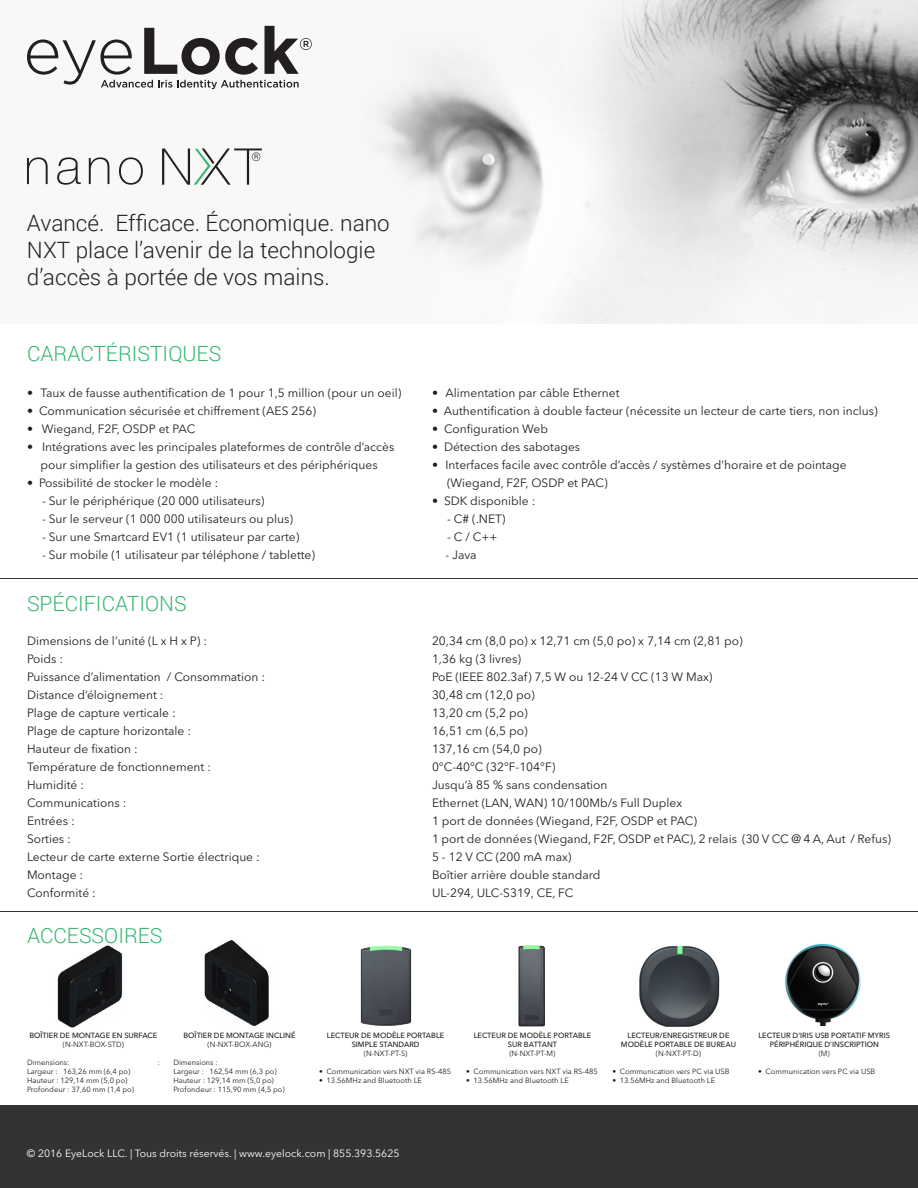
<style>
.page{position:relative;width:918px;height:1188px;background:#fff}
.page>*{position:absolute;margin:0;border:0;box-sizing:border-box;transform-origin:0 0}
.t1{font:300 22.5px/27px "Roboto";color:#231f20}
.t2{font:300 21px "Roboto";color:#35b66f}
.t3{font:12px/18px "Avenir Next LT Pro";color:#231f20;text-align:center}
.t4{font:300 12px "Roboto";color:#231f20}
.t5{font:10.5px "Avenir Next LT Pro";color:#fff}
.t6{font:7.5px "Avenir Next LT Pro";color:#231f20}
.t7{font:500 7.5px/9px "Avenir Next LT Pro";color:#231f20;text-align:center}
.s1{font-weight:400}
</style>
<div class="page">
<div style="left:0;top:1106px;width:918px;height:82px;background:#323332"></div>
<hr style="left:0;top:578px;width:918px;height:1px;background:#323332">
<hr style="left:0;top:911px;width:918px;height:1px;background:#323332">
<div style="left:0;top:0;width:918px;height:324px;background:#f8f8f7"></div>
<img style="left:381px;top:0;width:537px;height:321px">
<svg style="left:27px;top:157px;width:21px;height:27px"></svg>
<svg style="left:57px;top:157px;width:24px;height:28px"></svg>
<svg style="left:89px;top:157px;width:20px;height:27px"></svg>
<svg style="left:119px;top:157px;width:24px;height:28px"></svg>
<svg style="left:162px;top:148px;width:100px;height:37px"></svg>
<svg style="left:27px;top:26px;width:285px;height:63px"></svg>
<img style="left:518px;top:945px;width:27px;height:82px">
<img style="left:360px;top:945px;width:52px;height:81px">
<img style="left:639px;top:946px;width:81px;height:81px">
<img style="left:57px;top:945px;width:66px;height:83px">
<img style="left:204px;top:940px;width:65px;height:86px">
<img style="left:785px;top:943px;width:76px;height:83px">
<p class="t4" style="left:252px;top:148px;width:11px">®</p>
<p class="t1" style="left:27px;top:209px;width:364px">Avancé. Efficace. Économique. nano<br>NXT place l’avenir de la technologie d’accès à portée de vos mains.</p>
<p class="t2" style="left:27px;top:339px;width:196px">CARACTÉRISTIQUES</p>
<p class="t3" style="left:27px;top:384px;width:376px">• Taux de fausse authentification de 1 pour 1,5 million (pour un oeil)</p>
<p class="t3" style="left:27px;top:402px;width:290px">• Communication sécurisée et chiffrement (AES 256)</p>
<p class="t3" style="left:27px;top:420px;width:170px">• Wiegand, F2F, OSDP et PAC</p>
<p class="t3" style="left:27px;top:438px;width:369px">• Intégrations avec les principales plateformes de contrôle d’accès pour simplifier la gestion des utilisateurs et des périphériques</p>
<p class="t3" style="left:27px;top:474px;width:193px">• Possibilité de stocker le modèle :</p>
<p class="t3" style="left:42px;top:492px;width:224px">- Sur le périphérique (20 000 utilisateurs)</p>
<p class="t3" style="left:42px;top:510px;width:253px">- Sur le serveur (1 000 000 utilisateurs ou plus)</p>
<p class="t3" style="left:42px;top:528px;width:259px">- Sur une Smartcard EV1 (1 utilisateur par carte)</p>
<p class="t3" style="left:42px;top:546px;width:275px">- Sur mobile (1 utilisateur par téléphone / tablette)</p>
<p class="t2" style="left:27px;top:589px;width:161px">SPÉCIFICATIONS</p>
<p class="t3" style="left:27px;top:632px;width:182px">Dimensions de l’unité (L x H x P) :</p>
<p class="t3" style="left:432px;top:632px;width:312px">20,34 cm (8,0 po) x 12,71 cm (5,0 po) x 7,14 cm (2,81 po)</p>
<p class="t3" style="left:27px;top:650px;width:37px">Poids :</p>
<p class="t3" style="left:432px;top:650px;width:91px">1,36 kg (3 livres)</p>
<p class="t3" style="left:27px;top:668px;width:239px">Puissance d’alimentation / Consommation :</p>
<p class="t3" style="left:432px;top:668px;width:282px">PoE (IEEE 802.3af) 7,5 W ou 12-24 V CC (13 W Max)</p>
<p class="t3" style="left:27px;top:686px;width:138px">Distance d’éloignement :</p>
<p class="t3" style="left:432px;top:686px;width:104px">30,48 cm (12,0 po)</p>
<p class="t3" style="left:27px;top:704px;width:150px">Plage de capture verticale :</p>
<p class="t3" style="left:432px;top:704px;width:97px">13,20 cm (5,2 po)</p>
<p class="t3" style="left:27px;top:722px;width:166px">Plage de capture horizontale :</p>
<p class="t3" style="left:432px;top:722px;width:97px">16,51 cm (6,5 po)</p>
<p class="t3" style="left:27px;top:740px;width:112px">Hauteur de fixation :</p>
<p class="t3" style="left:432px;top:740px;width:111px">137,16 cm (54,0 po)</p>
<p class="t3" style="left:27px;top:758px;width:185px">Température de fonctionnement :</p>
<p class="t3" style="left:432px;top:758px;width:125px">0°C-40°C (32°F-104°F)</p>
<p class="t3" style="left:27px;top:776px;width:59px">Humidité :</p>
<p class="t3" style="left:432px;top:776px;width:177px">Jusqu’à 85 % sans condensation</p>
<p class="t3" style="left:27px;top:794px;width:101px">Communications :</p>
<p class="t3" style="left:432px;top:794px;width:252px">Ethernet (LAN, WAN) 10/100Mb/s Full Duplex</p>
<p class="t3" style="left:27px;top:812px;width:49px">Entrées :</p>
<p class="t3" style="left:432px;top:812px;width:267px">1 port de données (Wiegand, F2F, OSDP et PAC)</p>
<p class="t3" style="left:27px;top:830px;width:45px">Sorties :</p>
<p class="t3" style="left:432px;top:830px;width:460px">1 port de données (Wiegand, F2F, OSDP et PAC), 2 relais (30 V CC @ 4 A, Aut / Refus)</p>
<p class="t3" style="left:27px;top:848px;width:234px">Lecteur de carte externe Sortie électrique :</p>
<p class="t3" style="left:432px;top:848px;width:141px">5 - 12 V CC (200 mA max)</p>
<p class="t3" style="left:27px;top:866px;width:58px">Montage :</p>
<p class="t3" style="left:432px;top:866px;width:170px">Boîtier arrière double standard</p>
<p class="t3" style="left:27px;top:884px;width:70px">Conformité :</p>
<p class="t3" style="left:432px;top:884px;width:143px">UL-294, ULC-S319, CE, FC</p>
<p class="t3" style="left:432px;top:384px;width:189px">• Alimentation par câble Ethernet</p>
<p class="t3" style="left:432px;top:402px;width:447px">• Authentification à double facteur (nécessite un lecteur de carte tiers, non inclus)</p>
<p class="t3" style="left:432px;top:420px;width:118px">• Configuration Web</p>
<p class="t3" style="left:432px;top:438px;width:150px">• Détection des sabotages</p>
<p class="t3" style="left:432px;top:456px;width:416px">• Interfaces facile avec contrôle d’accès / systèmes d’horaire et de pointage</p>
<p class="t3" style="left:447px;top:474px;width:162px">(Wiegand, F2F, OSDP et PAC)</p>
<p class="t3" style="left:432px;top:492px;width:105px">• SDK disponible :</p>
<p class="t3" style="left:447px;top:510px;width:60px">- C# (.NET)</p>
<p class="t3" style="left:447px;top:528px;width:52px">- C / C++</p>
<p class="t3" style="left:446px;top:546px;width:33px">- Java</p>
<p class="t2" style="left:27px;top:921px;width:137px">ACCESSOIRES</p>
<p class="t7" style="left:29px;top:1031px;width:130px">BOÎTIER DE MONTAGE EN SURFACE <span class="s1">(N-NXT-BOX-STD)</span></p>
<p class="t6" style="left:27px;top:1058px;width:44px">Dimensions:</p>
<p class="t6" style="left:158px;top:1058px;width:4px">:</p>
<p class="t6" style="left:27px;top:1067px;width:105px">Largeur : 163,26 mm (6,4 po)</p>
<p class="t6" style="left:27px;top:1076px;width:102px">Hauteur : 129,14 mm (5,0 po)</p>
<p class="t6" style="left:27px;top:1085px;width:109px">Profondeur : 37,60 mm (1,4 po)</p>
<p class="t7" style="left:183px;top:1030px;width:114px">BOÎTIER DE MONTAGE INCLINÉ <span class="s1">(N-NXT-BOX-ANG)</span></p>
<p class="t6" style="left:173px;top:1058px;width:46px">Dimensions :</p>
<p class="t6" style="left:173px;top:1067px;width:105px">Largeur : 162,54 mm (6,3 po)</p>
<p class="t6" style="left:173px;top:1076px;width:102px">Hauteur : 129,14 mm (5,0 po)</p>
<p class="t6" style="left:173px;top:1085px;width:113px">Profondeur : 115,90 mm (4,5 po)</p>
<p class="t7" style="left:327px;top:1030px;width:119px">LECTEUR DE MODÈLE PORTABLE<br>SIMPLE STANDARD</p>
<p class="t6" style="left:364px;top:1049px;width:45px">(N-NXT-PT-S)</p>
<p class="t6" style="left:319px;top:1067px;width:133px">• Communication vers NXT via RS-485</p>
<p class="t6" style="left:319px;top:1076px;width:104px">• 13.56MHz and Bluetooth LE</p>
<p class="t7" style="left:474px;top:1030px;width:119px">LECTEUR DE MODÈLE PORTABLE<br>SUR BATTANT</p>
<p class="t6" style="left:509px;top:1049px;width:48px">(N-NXT-PT-M)</p>
<p class="t6" style="left:466px;top:1067px;width:133px">• Communication vers NXT via RS-485</p>
<p class="t6" style="left:466px;top:1076px;width:104px">• 13.56MHz and Bluetooth LE</p>
<p class="t7" style="left:621px;top:1030px;width:117px">LECTEUR/ENREGISTREUR DE<br>MODÈLE PORTABLE DE BUREAU <span class="s1">(N-NXT-PT-D)</span></p>
<p class="t6" style="left:612px;top:1067px;width:119px">• Communication vers PC via USB</p>
<p class="t6" style="left:612px;top:1076px;width:104px">• 13.56MHz and Bluetooth LE</p>
<p class="t5" style="left:27px;top:1147px;width:374px">© 2016 EyeLock LLC. | Tous droits réservés. | www.eyelock.com | 855.393.5625</p>
<p class="t7" style="left:758px;top:1030px;width:133px">LECTEUR D’IRIS USB PORTATIF MYRIS</p>
<p class="t7" style="left:770px;top:1039px;width:111px">PÉRIPHÉRIQUE D’INSCRIPTION <span class="s1">(M)</span></p>
<p class="t6" style="left:758px;top:1067px;width:119px">• Communication vers PC via USB</p>
</div>
